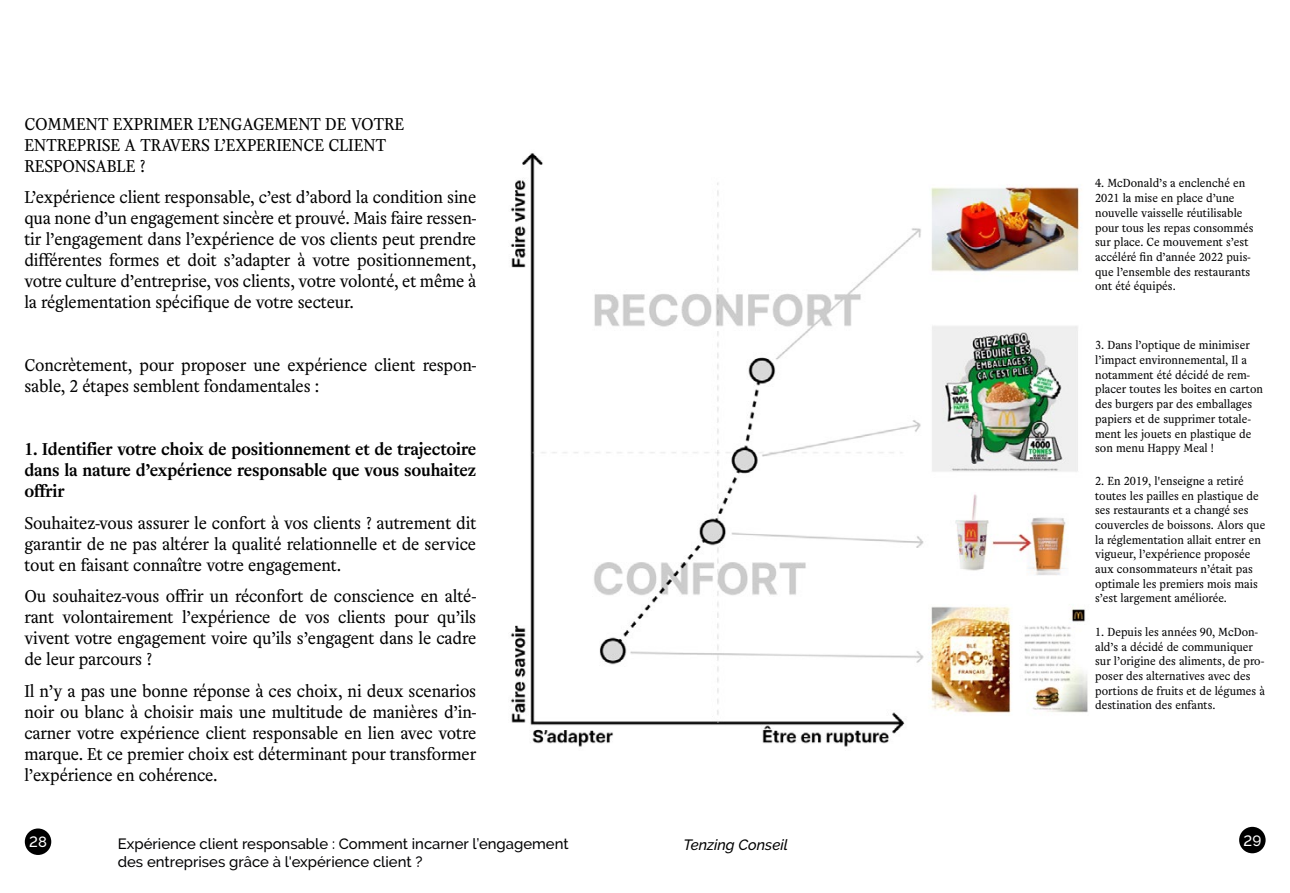
<style>
.page{position:relative;width:1290px;height:893px;background:#fff}
.page>*{position:absolute;margin:0;border:0;box-sizing:border-box;transform-origin:0 0}
.t1{font:17.85px/21px "Helvetius";letter-spacing:-.01em;color:#000;text-align:justify}
.t2{font:700 17.85px/21px "Helvetius";letter-spacing:-.01em;color:#000;text-align:justify}
.t3{font:500 14.88px "Raleway";color:#020203}
.t4{font:italic 500 14.88px "Raleway";color:#000}
.t5{font:500 14.88px "Raleway";color:#fff}
.t6{font:12.25px/14.7px "Helvetius";color:#020203}
</style>
<div class="page">
<div style="left:25px;top:828px;width:26px;height:27px;background:#000;border-radius:50%"></div>
<div style="left:1239px;top:827px;width:26px;height:26px;background:#000;border-radius:50%"></div>
<img style="left:510px;top:153px;width:578px;height:594px">
<p class="t1" style="left:24px;top:113px;width:382px;text-align:left">COMMENT EXPRIMER L’ENGAGEMENT DE VOTRE<br>ENTREPRISE A TRAVERS L’EXPERIENCE CLIENT<br>RESPONSABLE ?</p>
<p class="t1" style="left:24px;top:187px;width:453px">L’expérience client responsable, c’est d’abord la condition sine qua none d’un engagement sincère et prouvé. Mais faire ressen&shy;tir l’engagement dans l’expérience de vos clients peut prendre différentes formes et doit s’adapter à votre positionnement, votre culture d’entreprise, vos clients, votre volonté, et même à la réglementation spécifique de votre secteur.</p>
<p class="t1" style="left:24px;top:355px;width:453px">Concrètement, pour proposer une expérience client respon&shy;sable, 2 étapes semblent fondamentales :</p>
<p class="t2" style="left:24px;top:439px;width:453px">1. Identifier votre choix de positionnement et de trajectoire dans la nature d’expérience responsable que vous souhaitez offrir</p>
<p class="t1" style="left:24px;top:512px;width:453px">Souhaitez-vous assurer le confort à vos clients ? autrement dit garantir de ne pas altérer la qualité relationnelle et de service tout en faisant connaître votre engagement.</p>
<p class="t1" style="left:24px;top:586px;width:453px">Ou souhaitez-vous offrir un réconfort de conscience en alté&shy;rant volontairement l’expérience de vos clients pour qu’ils vivent votre engagement voire qu’ils s’engagent dans le cadre de leur parcours ?</p>
<p class="t1" style="left:24px;top:680px;width:453px">Il n’y a pas une bonne réponse à ces choix, ni deux scenarios noir ou blanc à choisir mais une multitude de manières d’in&shy;carner votre expérience client responsable en lien avec votre marque. Et ce premier choix est déterminant pour transformer l’expérience en cohérence.</p>
<p class="t6" style="left:1095px;top:176px;width:160px">4. McDonald’s a enclenché en<br>2021 la mise en place d’une nouvelle vaisselle réutilisable pour tous les repas consommés sur place. Ce mouvement s’est accéléré fin d’année 2022 puis&shy;que l’ensemble des restaurants ont été équipés.</p>
<p class="t6" style="left:1095px;top:338px;width:169px">3. Dans l’optique de minimiser l’impact environnemental, Il a notamment été décidé de rem&shy;placer toutes les boites en carton des burgers par des emballages papiers et de supprimer totale&shy;ment les jouets en plastique de son menu Happy Meal !</p>
<p class="t6" style="left:1095px;top:473px;width:172px">2. En 2019, l'enseigne a retiré toutes les pailles en plastique de ses restaurants et a changé ses couvercles de boissons. Alors que la réglementation allait entrer en vigueur, l’expérience proposée aux consommateurs n’était pas optimale les premiers mois mais s’est largement améliorée.</p>
<p class="t6" style="left:1095px;top:624px;width:171px">1. Depuis les années 90, McDon&shy;ald’s a décidé de communiquer sur l’origine des aliments, de pro&shy;poser des alternatives avec des portions de fruits et de légumes à destination des enfants.</p>
<p class="t5" style="left:29px;top:834px;width:19px">28</p>
<p class="t3" style="left:118px;top:835px;width:452px">Expérience client responsable : Comment incarner l’engagement</p>
<p class="t4" style="left:683px;top:836px;width:106px">Tenzing Conseil</p>
<p class="t5" style="left:1243px;top:832px;width:19px">29</p>
<p class="t3" style="left:118px;top:853px;width:306px">des entreprises grâce à l'expérience client ?</p>
</div>
